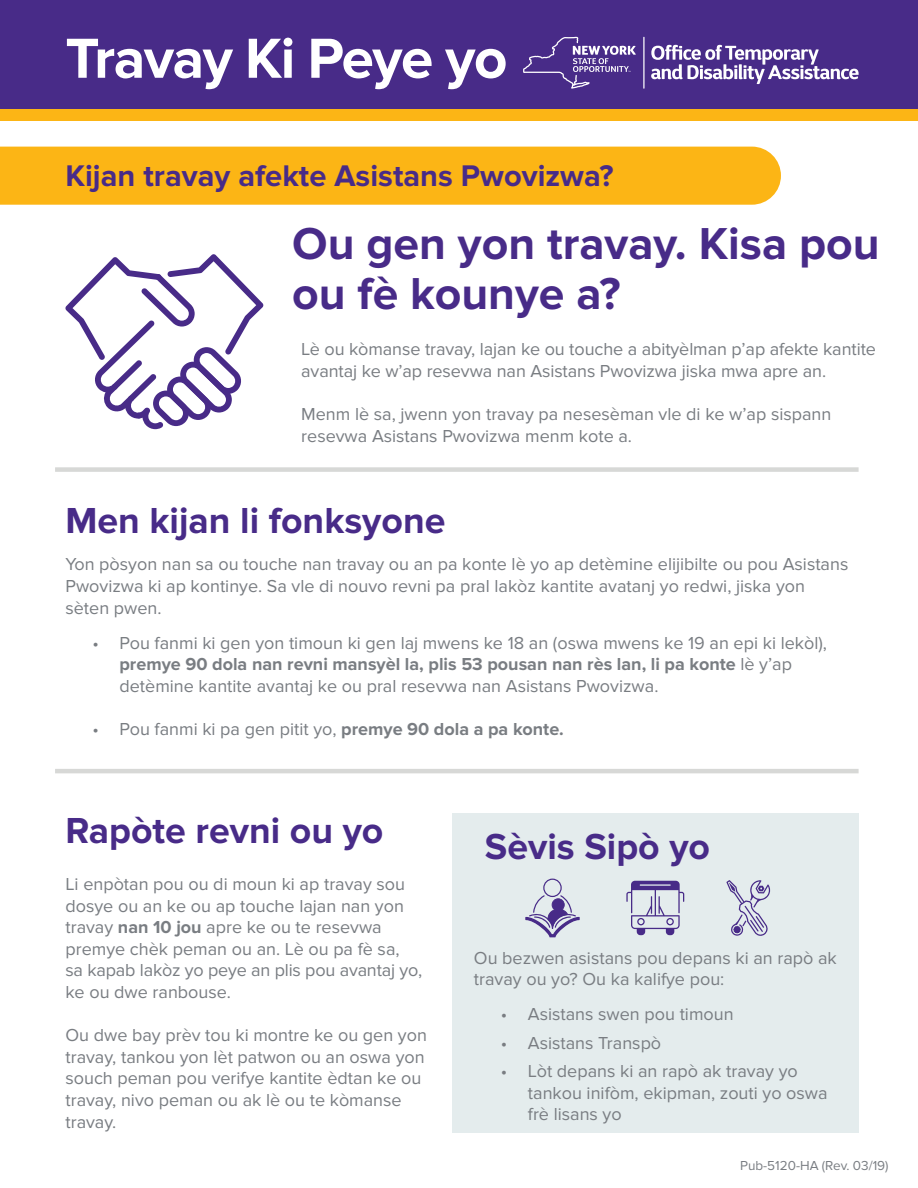
<style>
.page{position:relative;width:918px;height:1188px;background:#fff}
.page>*{position:absolute;margin:0;border:0;box-sizing:border-box;transform-origin:0 0}
.t1{font:700 58.5px "Proxima Nova";letter-spacing:-.025em;color:#fff}
.t2{font:700 46.35px/49.5px "Proxima Nova";color:#482b88}
.t3{font:700 37.5px "Proxima Nova";color:#482b88}
.t4{font:700 30.9px "Proxima Nova";color:#482b88}
.t5{font:18px/21.6px "Proxima Nova";color:#797d82}
.t6{font:13.5px "Proxima Nova";color:#797d82}
.s1{font-weight:700}
</style>
<div class="page">
<div style="left:453px;top:813px;width:406px;height:320px;background:#e4eced"></div>
<div style="left:0;top:0;width:918px;height:109px;background:#482b88"></div>
<div style="left:0;top:109px;width:918px;height:11px;background:#fcb515"></div>
<svg style="left:651px;top:45px;width:208px;height:39px"></svg>
<hr style="left:643px;top:37px;width:2px;height:52px;background:#fff">
<svg style="left:523px;top:37px;width:113px;height:52px"></svg>
<svg style="left:65px;top:254px;width:199px;height:175px"></svg>
<div style="left:0;top:147px;width:781px;height:58px;background:#fcb515"></div>
<svg style="left:525px;top:879px;width:55px;height:58px"></svg>
<svg style="left:626px;top:881px;width:58px;height:54px"></svg>
<svg style="left:726px;top:880px;width:45px;height:56px"></svg>
<hr style="left:55px;top:769px;width:804px;height:4px;background:#d7d8d6">
<div style="left:55px;top:467px;width:804px;height:5px;background:#d7d8d6"></div>
<p class="t1" style="left:65px;top:25px;width:444px">Travay Ki Peye yo</p>
<p class="t4" style="left:65px;top:158px;width:550px">Kijan travay afekte Asistans Pwovizwa?</p>
<p class="t2" style="left:292px;top:220px;width:589px">Ou gen yon travay. Kisa pou ou fè kounye a?</p>
<p class="t5" style="left:301px;top:339px;width:576px">Lè ou kòmanse travay, lajan ke ou touche a abityèlman p’ap afekte kantite avantaj ke w’ap resevwa nan Asistans Pwovizwa jiska mwa apre an.</p>
<p class="t5" style="left:301px;top:404px;width:532px">Menm lè sa, jwenn yon travay pa nesesèman vle di ke w’ap sispann resevwa Asistans Pwovizwa menm kote a.</p>
<p class="t3" style="left:65px;top:499px;width:382px">Men kijan li fonksyone</p>
<p class="t5" style="left:65px;top:554px;width:784px">Yon pòsyon nan sa ou touche nan travay ou an pa konte lè yo ap detèmine elijibilte ou pou Asistans<br>Pwovizwa ki ap kontinye. Sa vle di nouvo revni pa pral lakòz kantite avatanj yo redwi, jiska yon sèten pwen.</p>
<p class="t5" style="left:119px;top:632px;width:709px;text-indent:-27px">• Pou fanmi ki gen yon timoun ki gen laj mwens ke 18 an (oswa mwens ke 19 an epi ki lekòl), <span class="s1">premye 90 dola nan revni mansyèl la, plis 53 pousan nan rès lan, li pa konte</span> lè y’ap detèmine kantite avantaj ke ou pral resevwa nan Asistans Pwovizwa.</p>
<p class="t5" style="left:92px;top:719px;width:473px">• Pou fanmi ki pa gen pitit yo, <span class="s1">premye 90 dola a pa konte.</span></p>
<p class="t3" style="left:65px;top:809px;width:319px">Rapòte revni ou yo</p>
<p class="t5" style="left:65px;top:874px;width:358px">Li enpòtan pou ou di moun ki ap travay sou dosye ou an ke ou ap touche lajan nan yon travay <span class="s1">nan 10 jou</span> apre ke ou te resevwa premye chèk peman ou an. Lè ou pa fè sa,<br>sa kapab lakòz yo peye an plis pou avantaj yo, ke ou dwe ranbouse.</p>
<p class="t5" style="left:65px;top:1025px;width:363px">Ou dwe bay prèv tou ki montre ke ou gen yon travay, tankou yon lèt patwon ou an oswa yon souch peman pou verifye kantite èdtan ke ou travay, nivo peman ou ak lè ou te kòmanse travay.</p>
<p class="t3" style="left:485px;top:825px;width:227px">Sèvis Sipò yo</p>
<p class="t5" style="left:474px;top:947px;width:364px">Ou bezwen asistans pou depans ki an rapò ak travay ou yo? Ou ka kalifye pou:</p>
<p class="t5" style="left:501px;top:1004px;width:234px">• Asistans swen pou timoun</p>
<p class="t5" style="left:501px;top:1032px;width:162px">• Asistans Transpò</p>
<p class="t5" style="left:528px;top:1061px;width:301px;text-indent:-27px">• Lòt depans ki an rapò ak travay yo tankou inifòm, ekipman, zouti yo oswa frè lisans yo</p>
<p class="t6" style="left:740px;top:1158px;width:150px">Pub-5120-HA (Rev. 03/19)</p>
</div>
